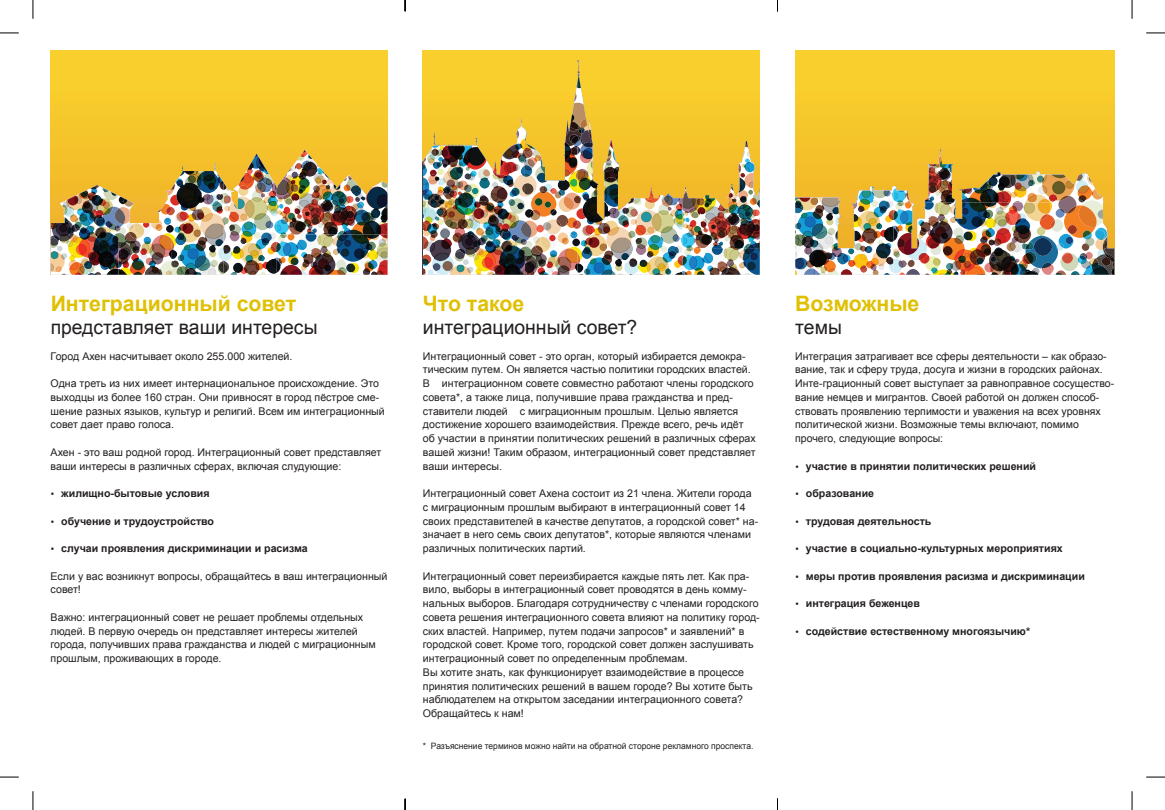
<style>
.page{position:relative;width:1165px;height:810px;background:#fff}
.page>*{position:absolute;margin:0;border:0;box-sizing:border-box;transform-origin:0 0}
.t1{font:700 21.25px "Arial";color:#e0c003}
.t2{font:19.38px "Arial";color:#231f20}
.t3{font:10.62px/13.8px "Arial";color:#231f20}
.t4{font:700 10.62px "Arial";color:#231f20}
.t5{font:8.75px "Arial";color:#231f20}
.s1{font-family:"Transit Pro"}
</style>
<div class="page">
<div style="left:423px;top:51px;width:336px;height:224px;background:#f9cf2d"></div>
<img style="left:423px;top:88px;width:336px;height:187px">
<svg style="left:577px;top:88px;width:2px;height:57px"></svg>
<img style="left:630px;top:194px;width:52px;height:64px">
<img style="left:644px;top:187px;width:22px;height:15px">
<img style="left:423px;top:167px;width:72px;height:105px">
<img style="left:424px;top:168px;width:101px;height:41px">
<img style="left:432px;top:120px;width:92px;height:28px">
<img style="left:577px;top:60px;width:4px;height:28px">
<img style="left:682px;top:218px;width:58px;height:30px">
<img style="left:682px;top:164px;width:77px;height:54px">
<div style="left:685px;top:140px;width:63px;height:49px;background:#f4bf2a"></div>
<img style="left:739px;top:140px;width:15px;height:38px">
<img style="left:525px;top:85px;width:52px;height:98px">
<img style="left:577px;top:181px;width:34px;height:81px">
<img style="left:577px;top:145px;width:42px;height:36px">
<img style="left:525px;top:248px;width:52px;height:27px">
<img style="left:682px;top:248px;width:77px;height:27px">
<div style="left:51px;top:51px;width:336px;height:224px;background:#f8cb2c"></div>
<img style="left:51px;top:153px;width:336px;height:122px">
<svg style="left:102px;top:161px;width:77px;height:86px"></svg>
<img style="left:224px;top:177px;width:52px;height:67px">
<img style="left:238px;top:154px;width:35px;height:35px">
<img style="left:111px;top:272px;width:8px;height:3px">
<img style="left:51px;top:272px;width:60px;height:3px">
<img style="left:51px;top:185px;width:68px;height:87px">
<img style="left:51px;top:153px;width:68px;height:10px">
<img style="left:276px;top:182px;width:58px;height:52px">
<img style="left:276px;top:155px;width:56px;height:50px">
<img style="left:284px;top:153px;width:6px;height:24px">
<img style="left:290px;top:150px;width:97px;height:28px">
<img style="left:119px;top:153px;width:52px;height:28px">
<img style="left:174px;top:165px;width:31px;height:81px">
<svg style="left:214px;top:163px;width:2px;height:8px"></svg>
<img style="left:119px;top:235px;width:52px;height:40px">
<img style="left:280px;top:265px;width:89px;height:10px">
<img style="left:276px;top:235px;width:111px;height:30px">
<div style="left:795px;top:51px;width:319px;height:224px;background:#f9cd2c"></div>
<div style="left:795px;top:137px;width:319px;height:12px;background:#f5c32a"></div>
<img style="left:795px;top:149px;width:319px;height:126px">
<img style="left:1025px;top:193px;width:89px;height:82px">
<img style="left:852px;top:186px;width:41px;height:59px">
<img style="left:840px;top:149px;width:53px;height:6px">
<img style="left:924px;top:153px;width:30px;height:50px">
<img style="left:1047px;top:149px;width:67px;height:37px">
<img style="left:935px;top:149px;width:56px;height:33px">
<img style="left:795px;top:198px;width:45px;height:77px">
<img style="left:991px;top:270px;width:47px;height:5px">
<img style="left:897px;top:219px;width:94px;height:56px">
<img style="left:950px;top:203px;width:100px;height:43px">
<img style="left:1050px;top:256px;width:64px;height:19px">
<svg style="left:0;top:32px;width:19px;height:2px"></svg>
<svg style="left:1146px;top:32px;width:18px;height:2px"></svg>
<svg style="left:0;top:776px;width:19px;height:2px"></svg>
<svg style="left:1146px;top:776px;width:18px;height:2px"></svg>
<svg style="left:32px;top:0;width:2px;height:19px"></svg>
<svg style="left:32px;top:791px;width:2px;height:19px"></svg>
<svg style="left:1131px;top:0;width:1px;height:19px"></svg>
<svg style="left:1131px;top:791px;width:1px;height:19px"></svg>
<svg style="left:404px;top:0;width:2px;height:11px"></svg>
<svg style="left:404px;top:799px;width:2px;height:11px"></svg>
<h1 class="t1" style="left:51px;top:289px;width:247px">Интеграционный совет</h1>
<h2 class="t2" style="left:51px;top:314px;width:268px">представляет ваши интересы</h2>
<p class="t3" style="left:51px;top:349px;width:243px">Город Ахен насчитывает около 255.000 жителей.</p>
<p class="t3" style="left:51px;top:377px;width:336px">Одна треть из них имеет интернациональное происхождение. Это выходцы из более 160 стран. Они привносят в город пёстрое сме&shy;шение разных языков, культур и религий. Всем им интеграционный совет дает право голоса.</p>
<p class="t3" style="left:51px;top:445px;width:332px">Ахен - это ваш родной город. Интеграционный совет представляет ваши интересы в различных сферах, включая слудующие:</p>
<p class="t4" style="left:51px;top:486px;width:160px"><span class="s1">•</span> жилищно-бытовые условия</p>
<p class="t4" style="left:51px;top:514px;width:165px"><span class="s1">•</span> обучение и трудоустройство</p>
<p class="t4" style="left:51px;top:541px;width:258px"><span class="s1">•</span> случаи проявления дискриминации и расизма</p>
<p class="t3" style="left:51px;top:569px;width:338px">Если у вас возникнут вопросы, обращайтесь в ваш интеграционный совет!</p>
<p class="t3" style="left:51px;top:610px;width:326px">Важно: интеграционный совет не решает проблемы отдельных людей. В первую очередь он представляет интересы жителей города, получивших права гражданства и людей с миграционным прошлым, проживающих в городе.</p>
<h1 class="t1" style="left:423px;top:289px;width:103px">Что такое</h1>
<h2 class="t2" style="left:423px;top:314px;width:216px">интеграционный совет?</h2>
<p class="t3" style="left:423px;top:349px;width:334px">Интеграционный совет - это орган, который избирается демокра&shy;тическим путем. Он является частью политики городских властей.<br>В интеграционном совете совместно работают члены городского совета*, а также лица, получившие права гражданства и пред&shy;ставители людей с миграционным прошлым. Целью является достижение хорошего взаимодействия. Прежде всего, речь идёт об участии в принятии политических решений в различных сферах вашей жизни! Таким образом, интеграционный совет представляет ваши интересы.</p>
<p class="t3" style="left:423px;top:487px;width:337px">Интеграционный совет Ахена состоит из 21 члена. Жители города с миграционным прошлым выбирают в интеграционный совет 14 своих представителей в качестве депутатов, а городской совет* на&shy;значает в него семь своих депутатов*, которые являются членами различных политических партий.</p>
<p class="t3" style="left:423px;top:569px;width:338px">Интеграционный совет переизбирается каждые пять лет. Как пра&shy;вило, выборы в интеграционный совет проводятся в день комму&shy;нальных выборов. Благодаря сотрудничеству с членами городского совета решения интеграционного совета влияют на политику город&shy;ских властей. Например, путем подачи запросов* и заявлений* в городской совет. Кроме того, городской совет должен заслушивать интеграционный совет по определенным проблемам.<br>Вы хотите знать, как функционирует взаимодействие в процессе принятия политических решений в вашем городе? Вы хотите быть наблюдателем на открытом заседании интеграционного совета?<br>Обращайтесь к нам!</p>
<p class="t5" style="left:423px;top:740px;width:332px">* Разъяснение терминов можно найти на обратной стороне рекламного проспекта.</p>
<h1 class="t1" style="left:795px;top:289px;width:126px">Возможные</h1>
<h2 class="t2" style="left:795px;top:314px;width:48px">темы</h2>
<p class="t3" style="left:795px;top:349px;width:320px">Интеграция затрагивает все сферы деятельности – как образо&shy;вание, так и сферу труда, досуга и жизни в городских районах.<br>Инте-грационный совет выступает за равноправное сосущество&shy;вание немцев и мигрантов. Своей работой он должен способ&shy;ствовать проявлению терпимости и уважения на всех уровнях политической жизни. Возможные темы включают, помимо прочего, следующие вопросы:</p>
<p class="t4" style="left:795px;top:459px;width:242px"><span class="s1">•</span> участие в принятии политических решений</p>
<p class="t4" style="left:795px;top:486px;width:80px"><span class="s1">•</span> образование</p>
<p class="t4" style="left:795px;top:514px;width:138px"><span class="s1">•</span> трудовая деятельность</p>
<p class="t4" style="left:795px;top:541px;width:269px"><span class="s1">•</span> участие в социально-культурных мероприятиях</p>
<p class="t4" style="left:795px;top:569px;width:291px"><span class="s1">•</span> меры против проявления расизма и дискриминации</p>
<p class="t4" style="left:795px;top:596px;width:126px"><span class="s1">•</span> интеграция беженцев</p>
<p class="t4" style="left:795px;top:624px;width:236px"><span class="s1">•</span> содействие естественному многоязычию*</p>
</div>
